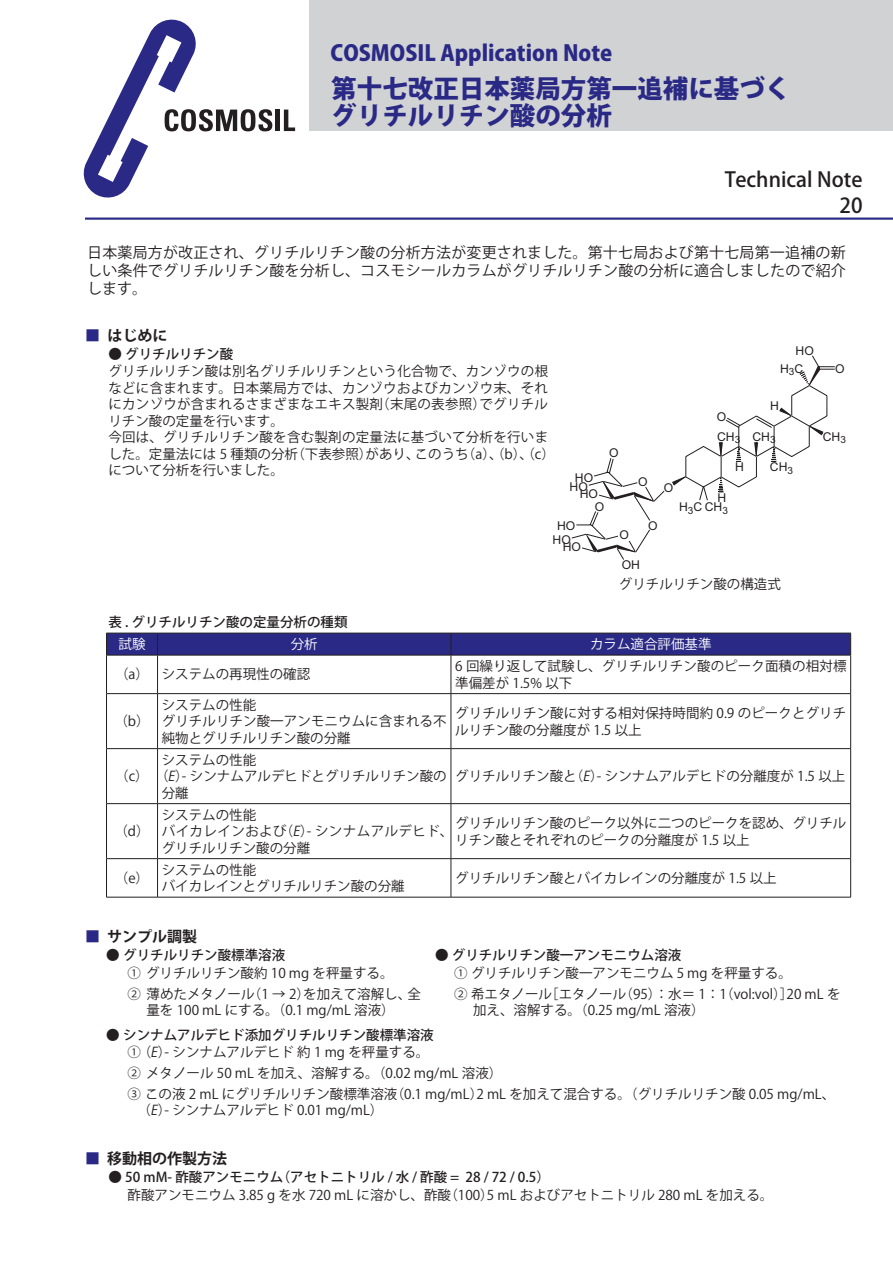
<style>
.page{position:relative;width:893px;height:1263px;background:#fff}
.page>*{position:absolute;margin:0;border:0;box-sizing:border-box;transform-origin:0 0}
.t1{font:800 25.5px/27px "Koz Go Pro";color:#2a2a86}
.t2{font:800 21.75px "Koz Go Pro";color:#2a2a86}
.t3{font:500 20.55px/25.5px "Koz Go Pro";color:#231f20;text-align:right}
.t4{font:15px/18px "Koz Go Pro";letter-spacing:.01em;color:#231f20;text-align:justify}
.t5{font:700 15px "Koz Go Pro";color:#231f20}
.t6{font:13.5px/16.5px "Koz Go Pro";color:#231f20}
.t7{font:13.5px/16.5px "Koz Go Pro";letter-spacing:.02em;color:#231f20}
.t8{font:500 13.5px "Koz Go Pro";color:#231f20}
.t9{font:13.5px "Koz Go Pro";color:#fff}
.t10{font:12.15px "Arial";letter-spacing:.005em;color:#231f20}
.s1{color:#2a2a86}
</style>
<div class="page">
<div style="left:309px;top:0;width:584px;height:131px;background:#d1d2d4"></div>
<hr style="left:85px;top:218px;width:808px;height:2px;background:#2a2a86">
<hr style="left:276px;top:110px;width:4px;height:21px;background:#231f20">
<svg style="left:284px;top:110px;width:11px;height:21px"></svg>
<svg style="left:83px;top:19px;width:189px;height:179px"></svg>
<svg style="left:571px;top:355px;width:264px;height:205px"></svg>
<div style="left:618px;top:528px;width:12px;height:13px;background:#fff"></div>
<svg style="left:106px;top:633px;width:745px;height:22px;background:#292981"></svg>
<hr style="left:106px;top:655px;width:52px;height:1px;background:#231f20">
<hr style="left:106px;top:655px;width:1px;height:38px;background:#231f20">
<hr style="left:158px;top:655px;width:293px;height:1px;background:#231f20">
<hr style="left:157px;top:655px;width:1px;height:38px;background:#231f20">
<hr style="left:451px;top:655px;width:400px;height:1px;background:#231f20">
<hr style="left:451px;top:655px;width:1px;height:38px;background:#231f20">
<hr style="left:850px;top:655px;width:1px;height:38px;background:#231f20">
<hr style="left:106px;top:693px;width:52px;height:1px;background:#231f20">
<hr style="left:106px;top:694px;width:1px;height:54px;background:#231f20">
<hr style="left:158px;top:693px;width:293px;height:1px;background:#231f20">
<hr style="left:157px;top:694px;width:1px;height:54px;background:#231f20">
<hr style="left:451px;top:693px;width:400px;height:1px;background:#231f20">
<hr style="left:451px;top:694px;width:1px;height:54px;background:#231f20">
<hr style="left:850px;top:694px;width:1px;height:54px;background:#231f20">
<hr style="left:106px;top:748px;width:52px;height:1px;background:#231f20">
<hr style="left:106px;top:749px;width:1px;height:54px;background:#231f20">
<hr style="left:158px;top:748px;width:293px;height:1px;background:#231f20">
<hr style="left:157px;top:749px;width:1px;height:54px;background:#231f20">
<hr style="left:451px;top:748px;width:400px;height:1px;background:#231f20">
<hr style="left:451px;top:749px;width:1px;height:54px;background:#231f20">
<hr style="left:850px;top:749px;width:1px;height:54px;background:#231f20">
<hr style="left:106px;top:803px;width:52px;height:1px;background:#231f20">
<hr style="left:106px;top:804px;width:1px;height:54px;background:#231f20">
<hr style="left:158px;top:803px;width:293px;height:1px;background:#231f20">
<hr style="left:157px;top:804px;width:1px;height:54px;background:#231f20">
<hr style="left:451px;top:803px;width:400px;height:1px;background:#231f20">
<hr style="left:451px;top:804px;width:1px;height:54px;background:#231f20">
<hr style="left:850px;top:804px;width:1px;height:54px;background:#231f20">
<hr style="left:106px;top:858px;width:52px;height:1px;background:#231f20">
<hr style="left:106px;top:859px;width:1px;height:38px;background:#231f20">
<hr style="left:158px;top:858px;width:293px;height:1px;background:#231f20">
<hr style="left:157px;top:859px;width:1px;height:38px;background:#231f20">
<hr style="left:451px;top:858px;width:400px;height:1px;background:#231f20">
<hr style="left:451px;top:859px;width:1px;height:38px;background:#231f20">
<hr style="left:850px;top:859px;width:1px;height:38px;background:#231f20">
<hr style="left:106px;top:897px;width:52px;height:1px;background:#231f20">
<hr style="left:158px;top:897px;width:293px;height:1px;background:#231f20">
<hr style="left:451px;top:897px;width:400px;height:1px;background:#231f20">
<h2 class="t2" style="left:331px;top:38px;width:283px">COSMOSIL Application Note</h2>
<h1 class="t1" style="left:331px;top:77px;width:460px">第十七改正日本薬局方第一追補に基づくグリチルリチン酸の分析</h1>
<h3 class="t3" style="left:725px;top:168px;width:139px">Technical Note<br>20</h3>
<p class="t4" style="left:87px;top:244px;width:760px">日本薬局方が改正され、グリチルリチン酸の分析方法が変更されました。第十七局および第十七局第一追補の新しい条件でグリチルリチン酸を分析し、コスモシールカラムがグリチルリチン酸の分析に適合しましたので紹介します。</p>
<p class="t5" style="left:85px;top:325px;width:84px"><span class="s1">■</span> はじめに</p>
<p class="t8" style="left:108px;top:345px;width:126px">● グリチルリチン酸</p>
<p class="t10" style="left:795px;top:342px;width:20px">HO</p>
<p class="t7" style="left:108px;top:363px;width:441px">グリチルリチン酸は別名グリチルリチンという化合物で、カンゾウの根</p>
<p class="t10" style="left:835px;top:360px;width:11px">O</p>
<p class="t7" style="left:108px;top:380px;width:448px">などに含まれます。日本薬局方では、カンゾウおよびカンゾウ末、それにカンゾウが含まれるさまざまなエキス製剤（末尾の表参照）でグリチルリチン酸の定量を行います。<br>今回は、グリチルリチン酸を含む製剤の定量法に基づいて分析を行いました。定量法には 5 種類の分析（下表参照）があり、このうち（a）、（b）、（c）について分析を行いました。</p>
<p class="t10" style="left:780px;top:360px;width:25px">H<sub>3</sub>C</p>
<p class="t10" style="left:770px;top:398px;width:10px">H</p>
<p class="t10" style="left:717px;top:408px;width:11px">O</p>
<p class="t10" style="left:823px;top:428px;width:25px">CH<sub>3</sub></p>
<p class="t10" style="left:717px;top:428px;width:60px">CH<sub>3</sub> CH<sub>3</sub></p>
<p class="t10" style="left:609px;top:444px;width:11px">O</p>
<p class="t10" style="left:735px;top:459px;width:10px">H</p>
<p class="t10" style="left:770px;top:459px;width:25px">CH<sub>3</sub></p>
<p class="t10" style="left:575px;top:469px;width:20px">HO</p>
<p class="t10" style="left:638px;top:473px;width:11px">O</p>
<p class="t10" style="left:570px;top:479px;width:20px">HO</p>
<p class="t10" style="left:664px;top:479px;width:11px">O</p>
<p class="t10" style="left:580px;top:486px;width:20px">HO</p>
<p class="t10" style="left:717px;top:489px;width:10px">H</p>
<p class="t10" style="left:595px;top:498px;width:11px">O</p>
<p class="t10" style="left:679px;top:498px;width:50px">H<sub>3</sub>C CH<sub>3</sub></p>
<p class="t10" style="left:557px;top:517px;width:20px">HO</p>
<p class="t10" style="left:553px;top:531px;width:20px">HO</p>
<p class="t10" style="left:563px;top:538px;width:20px">HO</p>
<p class="t10" style="left:620px;top:526px;width:11px">O</p>
<p class="t10" style="left:622px;top:556px;width:20px">OH</p>
<p class="t10" style="left:648px;top:517px;width:11px">O</p>
<p class="t6" style="left:619px;top:576px;width:163px">グリチルリチン酸の構造式</p>
<p class="t8" style="left:108px;top:613px;width:241px">表 . グリチルリチン酸の定量分析の種類</p>
<p class="t9" style="left:119px;top:635px;width:28px">試験</p>
<p class="t9" style="left:291px;top:635px;width:28px">分析</p>
<p class="t9" style="left:590px;top:635px;width:123px">カラム適合評価基準</p>
<p class="t6" style="left:115px;top:667px;width:197px">（a） システムの再現性の確認</p>
<p class="t6" style="left:455px;top:658px;width:393px">6 回繰り返して試験し、グリチルリチン酸のピーク面積の相対標準偏差が 1.5% 以下</p>
<p class="t6" style="left:114px;top:713px;width:37px">（b）</p>
<p class="t6" style="left:162px;top:697px;width:286px">システムの性能<br>グリチルリチン酸一アンモニウムに含まれる不純物とグリチルリチン酸の分離</p>
<p class="t6" style="left:455px;top:705px;width:393px">グリチルリチン酸に対する相対保持時間約 0.9 のピークとグリチルリチン酸の分離度が 1.5 以上</p>
<p class="t6" style="left:115px;top:768px;width:35px">（c）</p>
<p class="t6" style="left:114px;top:823px;width:37px">（d）</p>
<p class="t6" style="left:162px;top:752px;width:96px">システムの性能</p>
<p class="t6" style="left:155px;top:768px;width:293px">（E）- シンナムアルデヒドとグリチルリチン酸の</p>
<p class="t6" style="left:162px;top:785px;width:28px">分離</p>
<p class="t6" style="left:455px;top:768px;width:392px">グリチルリチン酸と（E）- シンナムアルデヒドの分離度が 1.5 以上</p>
<p class="t6" style="left:162px;top:807px;width:293px">システムの性能<br>バイカレインおよび（E）- シンナムアルデヒド、グリチルリチン酸の分離</p>
<p class="t6" style="left:455px;top:815px;width:393px">グリチルリチン酸のピーク以外に二つのピークを認め、グリチルリチン酸とそれぞれのピークの分離度が 1.5 以上</p>
<p class="t6" style="left:115px;top:870px;width:36px">（e）</p>
<p class="t6" style="left:162px;top:862px;width:245px">システムの性能<br>バイカレインとグリチルリチン酸の分離</p>
<p class="t6" style="left:455px;top:870px;width:323px">グリチルリチン酸とバイカレインの分離度が 1.5 以上</p>
<p class="t5" style="left:85px;top:927px;width:113px"><span class="s1">■</span> サンプル調製</p>
<p class="t8" style="left:106px;top:947px;width:180px">● グリチルリチン酸標準溶液</p>
<p class="t8" style="left:435px;top:947px;width:248px">● グリチルリチン酸一アンモニウム溶液</p>
<p class="t6" style="left:128px;top:963px;width:295px;line-height:20.7px">① グリチルリチン酸約 10 mg を秤量する。<br>② 薄めたメタノール（1 → 2）を加えて溶解し、全</p>
<p class="t6" style="left:146px;top:1002px;width:250px">量を 100 mL にする。（0.1 mg/mL 溶液）</p>
<p class="t6" style="left:454px;top:963px;width:388px;line-height:20.7px">① グリチルリチン酸一アンモニウム 5 mg を秤量する。<br>② 希エタノール［エタノール（95）：水＝ 1：1（vol:vol）］20 mL を</p>
<p class="t6" style="left:473px;top:1002px;width:233px">加え、溶解する。（0.25 mg/mL 溶液）</p>
<p class="t8" style="left:106px;top:1026px;width:329px">● シンナムアルデヒド添加グリチルリチン酸標準溶液</p>
<p class="t6" style="left:128px;top:1042px;width:709px;line-height:20.7px">①（E）- シンナムアルデヒド 約 1 mg を秤量する。<br>② メタノール 50 mL を加え、溶解する。（0.02 mg/mL 溶液）<br>③ この液 2 mL にグリチルリチン酸標準溶液（0.1 mg/mL）2 mL を加えて混合する。（グリチルリチン酸 0.05 mg/mL、</p>
<p class="t6" style="left:138px;top:1102px;width:247px">（E）- シンナムアルデヒド 0.01 mg/mL）</p>
<p class="t5" style="left:85px;top:1149px;width:143px"><span class="s1">■</span> 移動相の作製方法</p>
<p class="t8" style="left:108px;top:1168px;width:443px">● 50 mM- 酢酸アンモニウム（アセトニトリル / 水 / 酢酸 = 28 / 72 / 0.5）</p>
<p class="t6" style="left:128px;top:1187px;width:647px">酢酸アンモニウム 3.85 g を水 720 mL に溶かし、酢酸（100）5 mL およびアセトニトリル 280 mL を加える。</p>
</div>
